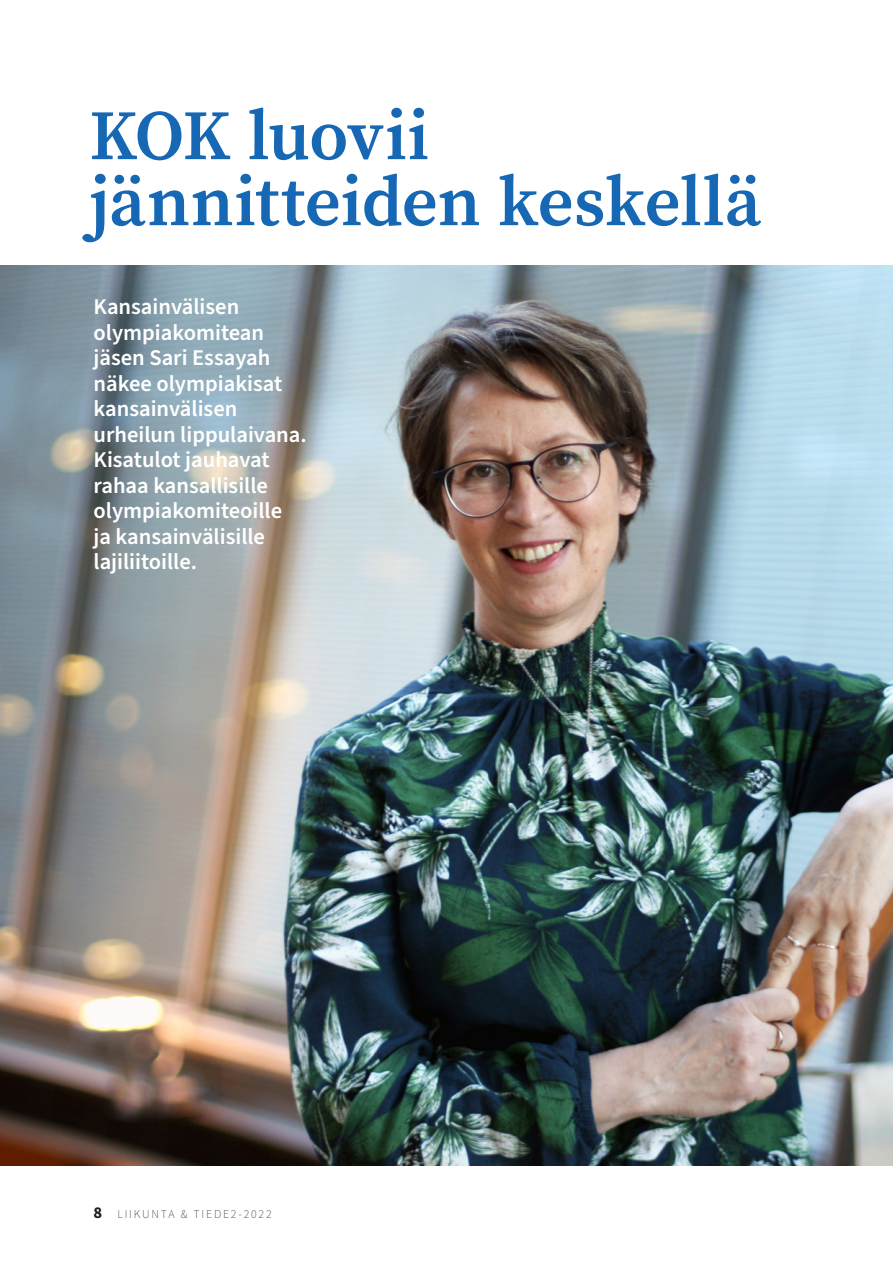
<style>
.page{position:relative;width:893px;height:1263px;background:#fff}
.page>*{position:absolute;margin:0;border:0;box-sizing:border-box;transform-origin:0 0}
.Ots1{font:600 70.5px/66px "Source Serif Pro";color:#1768b4}
.ingressi{font:600 22.5px/25.5px "Source Sans Pro";color:#fff}
.t1{font:700 16.5px "Source Sans Pro";color:#231f20}
.t2{font:200 12px "Source Sans Pro";letter-spacing:.15em;color:#231f20}
</style>
<div class="page">
<img style="left:0;top:266px;width:893px;height:899px">
<h1 class="Ots1" style="left:89px;top:102px;width:673px">KOK luovii jännitteiden keskellä</h1>
<p class="ingressi" style="left:94px;top:295px;width:215px">Kansainvälisen olympiakomitean jäsen Sari Essayah näkee olympiakisat kansainvälisen urheilun lippulaivana.<br>Kisatulot jauhavat rahaa kansallisille olympiakomiteoille<br>ja kansainvälisille lajiliitoille.</p>
<p class="t1" style="left:94px;top:1201px;width:10px">8</p>
<p class="t2" style="left:117px;top:1206px;width:156px">LIIKUNTA &amp; TIEDE2-2022</p>
</div>
